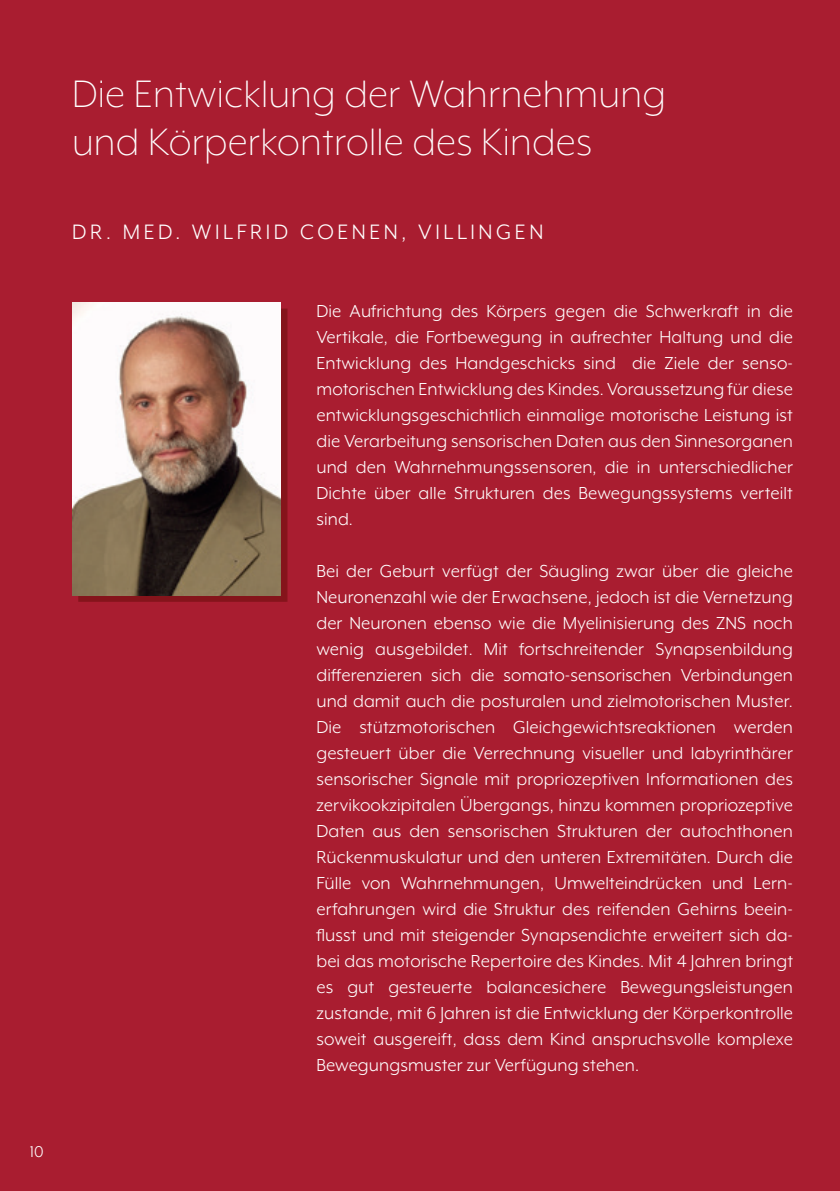
<style>
.page{position:relative;width:840px;height:1191px;background:#fff}
.page>*{position:absolute;margin:0;border:0;box-sizing:border-box;transform-origin:0 0}
.t1{font:300 44px/48px "Mr Eaves XL Mod OT";letter-spacing:.005em;color:#fff}
.t2{font:24px "Mr Eaves XL Mod OT";letter-spacing:.15em;color:#fff}
.t3{font:20px/26px "Mr Eaves XL Mod OT";letter-spacing:.005em;color:#fff;text-align:justify}
.t4{font:18px "Mr Eaves XL Mod OT";color:#fff}
</style>
<div class="page">
<div style="left:0;top:0;width:839px;height:1191px;background:#a91d30"></div>
<div style="left:78px;top:308px;width:209px;height:293px;background:#85141b"></div>
<img style="left:72px;top:302px;width:209px;height:293px">
<p class="t4" style="left:30px;top:1142px;width:16px">10</p>
<h1 class="t1" style="left:72px;top:70px;width:595px">Die Entwicklung der Wahrnehmung und Körperkontrolle des Kindes</h1>
<p class="t2" style="left:72px;top:220px;width:472px">DR. MED. WILFRID COENEN, VILLINGEN</p>
<p class="t3" style="left:316px;top:297px;width:478px">Die Aufrichtung des Körpers gegen die Schwerkraft in die Vertikale, die Fortbewegung in aufrechter Haltung und die Entwicklung des Handgeschicks sind die Ziele der senso&shy;motorischen Entwicklung des Kindes. Voraussetzung für diese entwicklungsgeschichtlich einmalige motorische Leistung ist die Verarbeitung sensorischen Daten aus den Sinnesorganen und den Wahrnehmungssensoren, die in unterschiedlicher Dichte über alle Strukturen des Bewegungssystems verteilt sind.</p>
<p class="t3" style="left:316px;top:557px;width:478px">Bei der Geburt verfügt der Säugling zwar über die gleiche Neuronenzahl wie der Erwachsene, jedoch ist die Vernetzung der Neuronen ebenso wie die Myelinisierung des ZNS noch wenig ausgebildet. Mit fortschreitender Synapsenbildung differenzieren sich die somato-sensorischen Verbindungen und damit auch die posturalen und zielmotorischen Muster.<br>Die stützmotorischen Gleichgewichtsreaktionen werden gesteuert über die Verrechnung visueller und labyrinthärer sensorischer Signale mit propriozeptiven Informationen des zervikookzipitalen Übergangs, hinzu kommen propriozeptive Daten aus den sensorischen Strukturen der autochthonen Rückenmuskulatur und den unteren Extremitäten. Durch die Fülle von Wahrnehmungen, Umwelteindrücken und Lern&shy;erfahrungen wird die Struktur des reifenden Gehirns beein&shy;flusst und mit steigender Synapsendichte erweitert sich da&shy;bei das motorische Repertoire des Kindes. Mit 4 Jahren bringt es gut gesteuerte balancesichere Bewegungsleistungen zustande, mit 6 Jahren ist die Entwicklung der Körperkontrolle soweit ausgereift, dass dem Kind anspruchsvolle komplexe Bewegungsmuster zur Verfügung stehen.</p>
</div>
